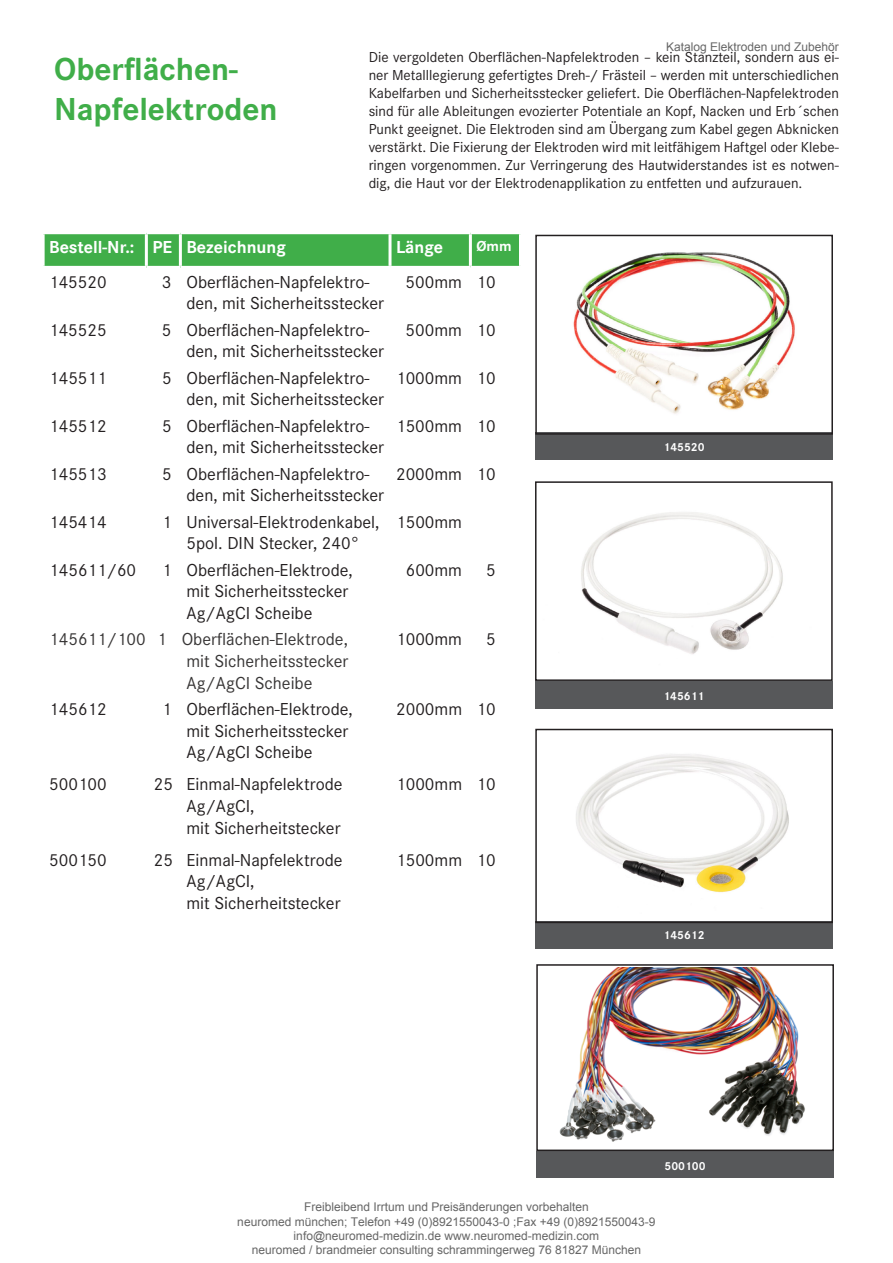
<style>
.page{position:relative;width:893px;height:1263px;background:#fff}
.page>*{position:absolute;margin:0;border:0;box-sizing:border-box;transform-origin:0 0}
.t1{font:700 33px/39.6px "Corporate S";color:#40ae49}
.t2{font:18px/21.6px "Corporate S";color:#231f20}
.t3{font:18px/21.6px "Corporate S";color:#373535;text-align:justify}
.t4{font:700 18px "Corporate S";color:#fff}
.t5{font:15px/18px "Corporate S";color:#231f20;text-align:justify}
.t6{font:700 15px "Corporate S";color:#fff}
.t7{font:12px/14.4px "Arial";color:#666;text-align:center}
.t8{font:700 12px "Corporate S";color:#fff}
</style>
<div class="page">
<img style="left:573px;top:252px;width:222px;height:162px">
<img style="left:559px;top:967px;width:246px;height:175px">
<img style="left:576px;top:754px;width:213px;height:139px">
<img style="left:581px;top:512px;width:202px;height:142px">
<div style="left:45px;top:234px;width:474px;height:32px;background:#40ae49"></div>
<div style="left:146px;top:233px;width:34px;height:34px;background:#40ae49"></div>
<hr style="left:146px;top:231px;width:34px;height:3px;background:#fff">
<hr style="left:145px;top:234px;width:3px;height:32px;background:#fff">
<hr style="left:179px;top:234px;width:3px;height:32px;background:#fff">
<hr style="left:388px;top:234px;width:3px;height:32px;background:#fff">
<hr style="left:469px;top:234px;width:3px;height:32px;background:#fff">
<hr style="left:146px;top:266px;width:34px;height:3px;background:#fff">
<div style="left:535px;top:681px;width:298px;height:27px;background:#57585a"></div>
<div style="left:535px;top:481px;width:298px;height:200px;border:2px solid #231f20"></div>
<div style="left:535px;top:921px;width:298px;height:27px;background:#57585a"></div>
<div style="left:535px;top:729px;width:298px;height:194px;border:2px solid #231f20"></div>
<div style="left:535px;top:433px;width:298px;height:27px;background:#57585a"></div>
<div style="left:535px;top:235px;width:298px;height:200px;border:2px solid #231f20"></div>
<div style="left:536px;top:1151px;width:298px;height:27px;background:#57585a"></div>
<div style="left:536px;top:964px;width:298px;height:187px;border:2px solid #231f20"></div>
<h1 class="t1" style="left:54px;top:50px;width:225px">Oberflächen-<br>Napfelektroden</h1>
<p class="t7" style="left:666px;top:40px;width:174px">Katalog Elektroden und Zubehör</p>
<p class="t5" style="left:369px;top:48px;width:472px">Die vergoldeten Oberflächen-Napfelektroden – kein Stanzteil, sondern aus ei&shy;ner Metalllegierung gefertigtes Dreh-/ Frästeil – werden mit unterschiedlichen Kabelfarben und Sicherheitsstecker geliefert. Die Oberflächen-Napfelektroden sind für alle Ableitungen evozierter Potentiale an Kopf, Nacken und Erb´schen Punkt geeignet. Die Elektroden sind am Übergang zum Kabel gegen Abknicken verstärkt. Die Fixierung der Elektroden wird mit leitfähigem Haftgel oder Klebe&shy;ringen vorgenommen. Zur Verringerung des Hautwiderstandes ist es notwen&shy;dig, die Haut vor der Elektrodenapplikation zu entfetten und aufzurauen.</p>
<p class="t4" style="left:49px;top:237px;width:238px">Bestell-Nr.: PE Bezeichnung</p>
<p class="t4" style="left:396px;top:237px;width:48px">Länge</p>
<p class="t6" style="left:476px;top:237px;width:37px">Ømm</p>
<p class="t2" style="left:49px;top:271px;width:59px">145520</p>
<p class="t2" style="left:186px;top:271px;width:199px;text-indent:-24px">3 Oberflächen-Napfelektro&shy;den, mit Sicherheitsstecker</p>
<p class="t2" style="left:406px;top:271px;width:91px">500mm 10</p>
<p class="t2" style="left:49px;top:319px;width:59px">145525</p>
<p class="t2" style="left:186px;top:319px;width:199px;text-indent:-24px">5 Oberflächen-Napfelektro&shy;den, mit Sicherheitsstecker</p>
<p class="t2" style="left:406px;top:319px;width:91px">500mm 10</p>
<p class="t2" style="left:49px;top:367px;width:59px">145511</p>
<p class="t2" style="left:186px;top:367px;width:199px;text-indent:-24px">5 Oberflächen-Napfelektro&shy;den, mit Sicherheitsstecker</p>
<p class="t2" style="left:396px;top:367px;width:101px">1000mm 10</p>
<p class="t2" style="left:49px;top:415px;width:59px">145512</p>
<p class="t2" style="left:186px;top:415px;width:199px;text-indent:-24px">5 Oberflächen-Napfelektro&shy;den, mit Sicherheitsstecker</p>
<p class="t2" style="left:396px;top:415px;width:101px">1500mm 10</p>
<p class="t2" style="left:49px;top:463px;width:59px">145513</p>
<p class="t2" style="left:186px;top:463px;width:199px;text-indent:-24px">5 Oberflächen-Napfelektro&shy;den, mit Sicherheitsstecker</p>
<p class="t2" style="left:396px;top:463px;width:101px">2000mm 10</p>
<p class="t2" style="left:49px;top:511px;width:59px">145414</p>
<p class="t2" style="left:162px;top:511px;width:219px;text-align:center">1 Universal-Elektrodenkabel,<br>5pol. DIN Stecker, 240°</p>
<p class="t2" style="left:396px;top:511px;width:67px">1500mm</p>
<p class="t2" style="left:49px;top:559px;width:89px">145611/60</p>
<p class="t2" style="left:186px;top:559px;width:168px;text-indent:-24px">1 Oberflächen-Elektrode, mit Sicherheitsstecker<br>Ag/AgCI Scheibe</p>
<p class="t2" style="left:406px;top:559px;width:58px">600mm</p>
<p class="t2" style="left:486px;top:559px;width:11px">5</p>
<p class="t3" style="left:187px;top:629px;width:163px;text-indent:-137px">145611/100 1 Oberflächen-Elektrode, mit Sicherheitsstecker Ag/AgCI Scheibe</p>
<p class="t2" style="left:396px;top:629px;width:67px">1000mm</p>
<p class="t2" style="left:486px;top:629px;width:11px">5</p>
<p class="t2" style="left:49px;top:698px;width:59px">145612</p>
<p class="t2" style="left:187px;top:698px;width:168px;text-indent:-24px">1 Oberflächen-Elektrode, mit Sicherheitsstecker<br>Ag/AgCI Scheibe</p>
<p class="t2" style="left:396px;top:698px;width:101px">2000mm 10</p>
<p class="t2" style="left:49px;top:774px;width:59px">500100</p>
<p class="t2" style="left:187px;top:774px;width:158px;text-indent:-33px">25 Einmal-Napfelektrode<br>Ag/AgCI,<br>mit Sicherheitstecker</p>
<p class="t2" style="left:396px;top:774px;width:101px">1000mm 10</p>
<p class="t2" style="left:49px;top:849px;width:59px">500150</p>
<p class="t2" style="left:187px;top:849px;width:158px;text-indent:-33px">25 Einmal-Napfelektrode<br>Ag/AgCI,<br>mit Sicherheitstecker</p>
<p class="t2" style="left:396px;top:849px;width:101px">1500mm 10</p>
<p class="t8" style="left:664px;top:440px;width:43px">145520</p>
<p class="t8" style="left:663px;top:689px;width:43px">145611</p>
<p class="t8" style="left:664px;top:928px;width:43px">145612</p>
<p class="t8" style="left:665px;top:1159px;width:43px">500100</p>
<p class="t7" style="left:237px;top:1200px;width:420px">Freibleibend Irrtum und Preisänderungen vorbehalten<br>neuromed münchen; Telefon +49 (0)8921550043-0 ;Fax +49 (0)8921550043-9 info@neuromed-medizin.de www.neuromed-medizin.com<br>neuromed / brandmeier consulting schrammingerweg 76 81827 München</p>
</div>
